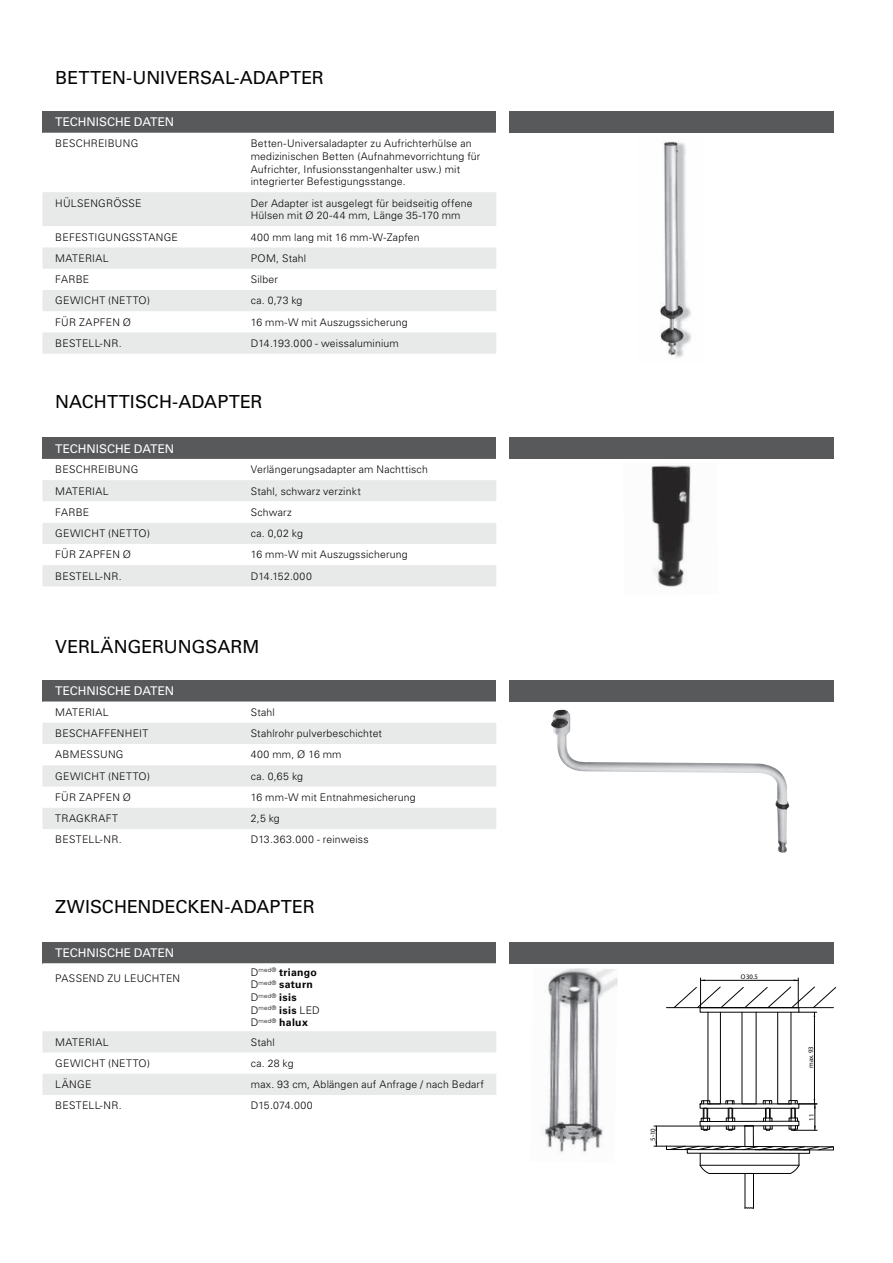
<style>
.page{position:relative;width:893px;height:1263px;background:#fff}
.page>*{position:absolute;margin:0;border:0;box-sizing:border-box;transform-origin:0 0}
.t1{font:18px "Univers LT Std";color:#040503}
.t2{font:12px "Univers LT Std";letter-spacing:-.005em;color:#fff}
.t3{font:300 10.5px/12.6px "Univers LT Std";letter-spacing:.015em;color:#040503}
.t4{font:700 10.5px/12.6px "Univers LT Std";letter-spacing:.025em;color:#040503}
.t5{font:300 10.5px "Univers LT Std";letter-spacing:.035em;color:#040503}
.t6{font:300 10.5px "Univers LT Std";letter-spacing:.04em;color:#040503}
.t7{font:6.75px "Myriad Pro";color:#040503}
.t8{font:300 6.15px "Univers LT Std";color:#040503}
.s1{font-weight:300}
.s2{font-size:10.5px}
.s3{font-weight:700;font-size:10.5px}
</style>
<div class="page">
<div style="left:509px;top:111px;width:324px;height:22px;background:#58595b"></div>
<div style="left:43px;top:111px;width:453px;height:22px;background:#58595b"></div>
<div style="left:43px;top:192px;width:453px;height:34px;background:#e8e9e9"></div>
<svg style="left:43px;top:247px;width:453px;height:107px;fill:#e8e9e9"></svg>
<div style="left:509px;top:438px;width:324px;height:21px;background:#58595b"></div>
<div style="left:43px;top:438px;width:453px;height:21px;background:#58595b"></div>
<svg style="left:43px;top:480px;width:453px;height:106px;fill:#e8e9e9"></svg>
<svg style="left:43px;top:501px;width:453px;height:22px"></svg>
<div style="left:509px;top:680px;width:324px;height:22px;background:#58595b"></div>
<div style="left:43px;top:680px;width:453px;height:22px;background:#58595b"></div>
<div style="left:43px;top:723px;width:453px;height:21px;background:#e8e9e9"></div>
<svg style="left:43px;top:765px;width:453px;height:64px"></svg>
<div style="left:509px;top:942px;width:324px;height:21px;background:#58595b"></div>
<div style="left:43px;top:942px;width:453px;height:21px;background:#58595b"></div>
<svg style="left:43px;top:963px;width:453px;height:1px"></svg>
<div style="left:43px;top:1031px;width:453px;height:22px;background:#e8e9e9"></div>
<div style="left:43px;top:1074px;width:453px;height:21px;background:#e8e9e9"></div>
<img style="left:660px;top:141px;width:31px;height:217px">
<img style="left:651px;top:465px;width:40px;height:122px">
<img style="left:551px;top:710px;width:238px;height:143px">
<img style="left:544px;top:968px;width:74px;height:185px">
<svg style="left:654px;top:987px;width:182px;height:221px"></svg>
<hr style="left:700px;top:978px;width:1px;height:30px;background:#040503">
<hr style="left:798px;top:978px;width:1px;height:30px;background:#040503">
<hr style="left:700px;top:980px;width:98px;height:1px;background:#040503">
<h1 class="t1" style="left:55px;top:67px;width:270px">BETTEN-UNIVERSAL-ADAPTER</h1>
<p class="t2" style="left:55px;top:115px;width:120px">TECHNISCHE DATEN</p>
<p class="t3" style="left:55px;top:138px;width:85px">BESCHREIBUNG</p>
<p class="t3" style="left:251px;top:138px;width:231px">Betten-Universaladapter zu Aufrichterhülse an medizinischen Betten (Aufnahmevorrichtung für Aufrichter, Infusionsstangenhalter usw.) mit integrierter Befestigungsstange.</p>
<p class="t3" style="left:55px;top:197px;width:88px">HÜLSENGRÖSSE</p>
<p class="t3" style="left:251px;top:197px;width:223px">Der Adapter ist ausgelegt für beidseitig offene<br>Hülsen mit Ø 20-44 mm, Länge 35-170 mm</p>
<p class="t3" style="left:55px;top:231px;width:124px">BEFESTIGUNGSSTANGE</p>
<p class="t3" style="left:251px;top:231px;width:170px">400 mm lang mit 16 mm-W-Zapfen</p>
<p class="t5" style="left:55px;top:254px;width:55px">MATERIAL</p>
<p class="t3" style="left:251px;top:252px;width:57px">POM, Stahl</p>
<p class="t3" style="left:55px;top:274px;width:36px">FARBE</p>
<p class="t3" style="left:251px;top:274px;width:29px">Silber</p>
<p class="t3" style="left:55px;top:295px;width:96px">GEWICHT (NETTO)</p>
<p class="t3" style="left:251px;top:295px;width:53px">ca. 0,73 kg</p>
<p class="t3" style="left:55px;top:316px;width:77px">FÜR ZAPFEN Ø</p>
<p class="t3" style="left:251px;top:316px;width:158px">16 mm-W mit Auszugssicherung</p>
<p class="t3" style="left:55px;top:337px;width:68px">BESTELL-NR.</p>
<p class="t3" style="left:251px;top:337px;width:149px">D14.193.000 - weissaluminium</p>
<h1 class="t1" style="left:55px;top:392px;width:209px">NACHTTISCH-ADAPTER</h1>
<p class="t2" style="left:55px;top:441px;width:120px">TECHNISCHE DATEN</p>
<p class="t3" style="left:55px;top:464px;width:85px">BESCHREIBUNG</p>
<p class="t3" style="left:251px;top:464px;width:179px">Verlängerungsadapter am Nachttisch</p>
<p class="t5" style="left:55px;top:486px;width:55px">MATERIAL</p>
<p class="t3" style="left:251px;top:485px;width:112px">Stahl, schwarz verzinkt</p>
<p class="t3" style="left:55px;top:506px;width:36px">FARBE</p>
<p class="t3" style="left:251px;top:506px;width:42px">Schwarz</p>
<p class="t3" style="left:55px;top:528px;width:96px">GEWICHT (NETTO)</p>
<p class="t3" style="left:251px;top:528px;width:54px">ca. 0,02 kg</p>
<p class="t3" style="left:55px;top:549px;width:77px">FÜR ZAPFEN Ø</p>
<p class="t3" style="left:251px;top:549px;width:158px">16 mm-W mit Auszugssicherung</p>
<p class="t3" style="left:55px;top:570px;width:68px">BESTELL-NR.</p>
<p class="t3" style="left:251px;top:570px;width:63px">D14.152.000</p>
<h1 class="t1" style="left:55px;top:636px;width:206px">VERLÄNGERUNGSARM</h1>
<p class="t2" style="left:55px;top:684px;width:120px">TECHNISCHE DATEN</p>
<p class="t5" style="left:55px;top:708px;width:55px">MATERIAL</p>
<p class="t3" style="left:251px;top:706px;width:25px">Stahl</p>
<p class="t3" style="left:55px;top:728px;width:95px">BESCHAFFENHEIT</p>
<p class="t3" style="left:251px;top:728px;width:133px">Stahlrohr pulverbeschichtet</p>
<p class="t3" style="left:55px;top:749px;width:70px">ABMESSUNG</p>
<p class="t3" style="left:251px;top:749px;width:92px">400 mm, Ø 16 mm</p>
<p class="t3" style="left:55px;top:770px;width:96px">GEWICHT (NETTO)</p>
<p class="t3" style="left:251px;top:770px;width:54px">ca. 0,65 kg</p>
<p class="t3" style="left:55px;top:792px;width:77px">FÜR ZAPFEN Ø</p>
<p class="t3" style="left:251px;top:792px;width:166px">16 mm-W mit Entnahmesicherung</p>
<p class="t6" style="left:55px;top:814px;width:64px">TRAGKRAFT</p>
<p class="t3" style="left:251px;top:813px;width:31px">2,5 kg</p>
<p class="t3" style="left:55px;top:834px;width:68px">BESTELL-NR.</p>
<p class="t3" style="left:251px;top:834px;width:119px">D13.363.000 - reinweiss</p>
<h1 class="t1" style="left:55px;top:896px;width:261px">ZWISCHENDECKEN-ADAPTER</h1>
<p class="t2" style="left:55px;top:946px;width:120px">TECHNISCHE DATEN</p>
<p class="t3" style="left:55px;top:973px;width:126px">PASSEND ZU LEUCHTEN</p>
<p class="t4" style="left:251px;top:966px;width:68px"><span class="s1">D</span><sup>med®</sup> triango<br><span class="s1">D</span><sup>med®</sup> saturn</p>
<p class="t8" style="left:251px;top:993px;width:47px"><span class="s2">D</span>med® <span class="s3">isis</span></p>
<p class="t4" style="left:251px;top:1004px;width:71px"><span class="s1">D</span><sup>med®</sup> isis <span class="s1">LED<br>D</span><sup>med®</sup> halux</p>
<p class="t5" style="left:55px;top:1038px;width:55px">MATERIAL</p>
<p class="t3" style="left:251px;top:1036px;width:25px">Stahl</p>
<p class="t3" style="left:55px;top:1057px;width:96px">GEWICHT (NETTO)</p>
<p class="t3" style="left:251px;top:1057px;width:44px">ca. 28 kg</p>
<p class="t3" style="left:55px;top:1079px;width:38px">LÄNGE</p>
<p class="t3" style="left:251px;top:1079px;width:235px">max. 93 cm, Ablängen auf Anfrage / nach Bedarf</p>
<p class="t3" style="left:55px;top:1100px;width:68px">BESTELL-NR.</p>
<p class="t3" style="left:251px;top:1100px;width:63px">D15.074.000</p>
<p class="t7" style="left:649px;top:1141px;width:14px;rotate:-90deg">5-10</p>
<p class="t7" style="left:741px;top:973px;width:19px">O30.5</p>
<p class="t7" style="left:807px;top:1068px;width:23px;rotate:-90deg">max. 93</p>
<p class="t7" style="left:807px;top:1121px;width:8px;rotate:-90deg">11</p>
</div>
